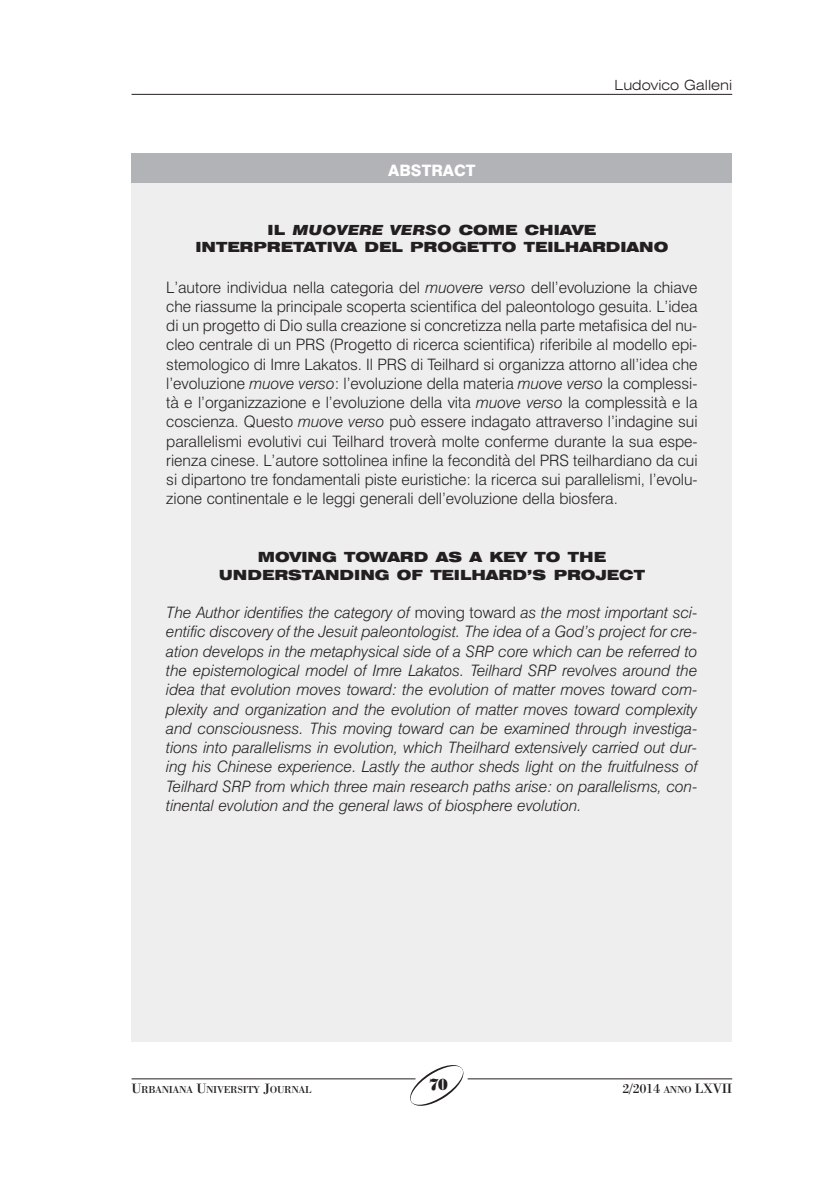
<style>
.page{position:relative;width:839px;height:1186px;background:#fff}
.page>*{position:absolute;margin:0;border:0;box-sizing:border-box;transform-origin:0 0}
.t1{font:16.1px "Bodoni Poster";color:#231f20;scale:.9 1}
.t2{font:300 15.75px/19.2px "Swiss 721 BT";letter-spacing:-.005em;color:#231f20;text-align:justify}
.t3{font:italic 300 15.75px/19.2px "Swiss 721 BT";color:#231f20;text-align:justify}
.t4{font:800 15.75px "Swiss 721 BT";color:#fff}
.t5{font:900 expanded 14px/17.5px "Swiss 721 BT";color:#231f20;text-align:center}
.t6{font:300 expanded 14px "Swiss 721 BT";color:#231f20}
.t7{font:14px "Bodoni BT";letter-spacing:-.025em;color:#231f20}
.t8{font:10.5px "Bodoni BT";letter-spacing:-.035em;color:#231f20}
.s1{font-style:italic;font-stretch:normal}
.s2{font-style:italic}
.s3{font-style:normal}
.s4{font-size:14px}
.s5{font-size:10.5px}
</style>
<div class="page">
<hr style="left:131px;top:94px;width:601px;height:1px;background:#231f20">
<hr style="left:131px;top:1078px;width:284px;height:1px;background:#231f20">
<hr style="left:467px;top:1078px;width:265px;height:1px;background:#231f20">
<svg style="left:407px;top:1065px;width:57px;height:41px"></svg>
<div style="left:131px;top:153px;width:601px;height:889px;background:#eeeeef"></div>
<div style="left:131px;top:153px;width:601px;height:30px;background:#b2b3b7"></div>
<p class="t4" style="left:388px;top:164px;width:89px">ABSTRACT</p>
<p class="t6" style="left:614px;top:80px;width:119px">Ludovico Galleni</p>
<p class="t5" style="left:195px;top:222px;width:474px">IL <span class="s1">MUOVERE VERSO</span> COME CHIAVE<br>INTERPRETATIVA DEL PROGETTO TEILHARDIANO</p>
<p class="t2" style="left:166px;top:279px;width:532px">L’autore individua nella categoria del <span class="s2">muovere verso</span> dell’evoluzione la chiave che riassume la principale scoperta scientifica del paleontologo gesuita. L’idea di un progetto di Dio sulla creazione si concretizza nella parte metafisica del nu&shy;cleo centrale di un PRS (Progetto di ricerca scientifica) riferibile al modello epi&shy;stemologico di Imre Lakatos. Il PRS di Teilhard si organizza attorno all’idea che l’evoluzione <span class="s2">muove verso</span>: l’evoluzione della materia <span class="s2">muove verso</span> la complessi&shy;tà e l’organizzazione e l’evoluzione della vita <span class="s2">muove verso</span> la complessità e la coscienza. Questo <span class="s2">muove verso</span> può essere indagato attraverso l’indagine sui parallelismi evolutivi cui Teilhard troverà molte conferme durante la sua espe&shy;rienza cinese. L’autore sottolinea infine la fecondità del PRS teilhardiano da cui si dipartono tre fondamentali piste euristiche: la ricerca sui parallelismi, l’evolu&shy;zione continentale e le leggi generali dell’evoluzione della biosfera.</p>
<p class="t5" style="left:219px;top:549px;width:427px">MOVING TOWARD AS A KEY TO THE<br>UNDERSTANDING OF TEILHARD’S PROJECT</p>
<p class="t3" style="left:166px;top:604px;width:532px">The Author identifies the category of <span class="s3">moving toward</span> as the most important sci&shy;entific discovery of the Jesuit paleontologist. The idea of a God’s project for cre&shy;ation develops in the metaphysical side of a SRP core which can be referred to the epistemological model of Imre Lakatos. Teilhard SRP revolves around the idea that evolution moves toward: the evolution of matter moves toward com&shy;plexity and organization and the evolution of matter moves toward complexity and consciousness. This moving toward can be examined through investiga&shy;tions into parallelisms in evolution, which Theilhard extensively carried out dur&shy;ing his Chinese experience. Lastly the author sheds light on the fruitfulness of Teilhard SRP from which three main research paths arise: on parallelisms, con&shy;tinental evolution and the general laws of biosphere evolution.</p>
<p class="t8" style="left:131px;top:1085px;width:181px"><span class="s4">U</span>RBANIANA <span class="s4">U</span>NIVERSITY <span class="s4">J</span>OURNAL</p>
<p class="t1" style="left:429px;top:1078px;width:22px">70</p>
<p class="t7" style="left:622px;top:1083px;width:111px">2/2014 <span class="s5">ANNO</span> LXVII</p>
</div>
